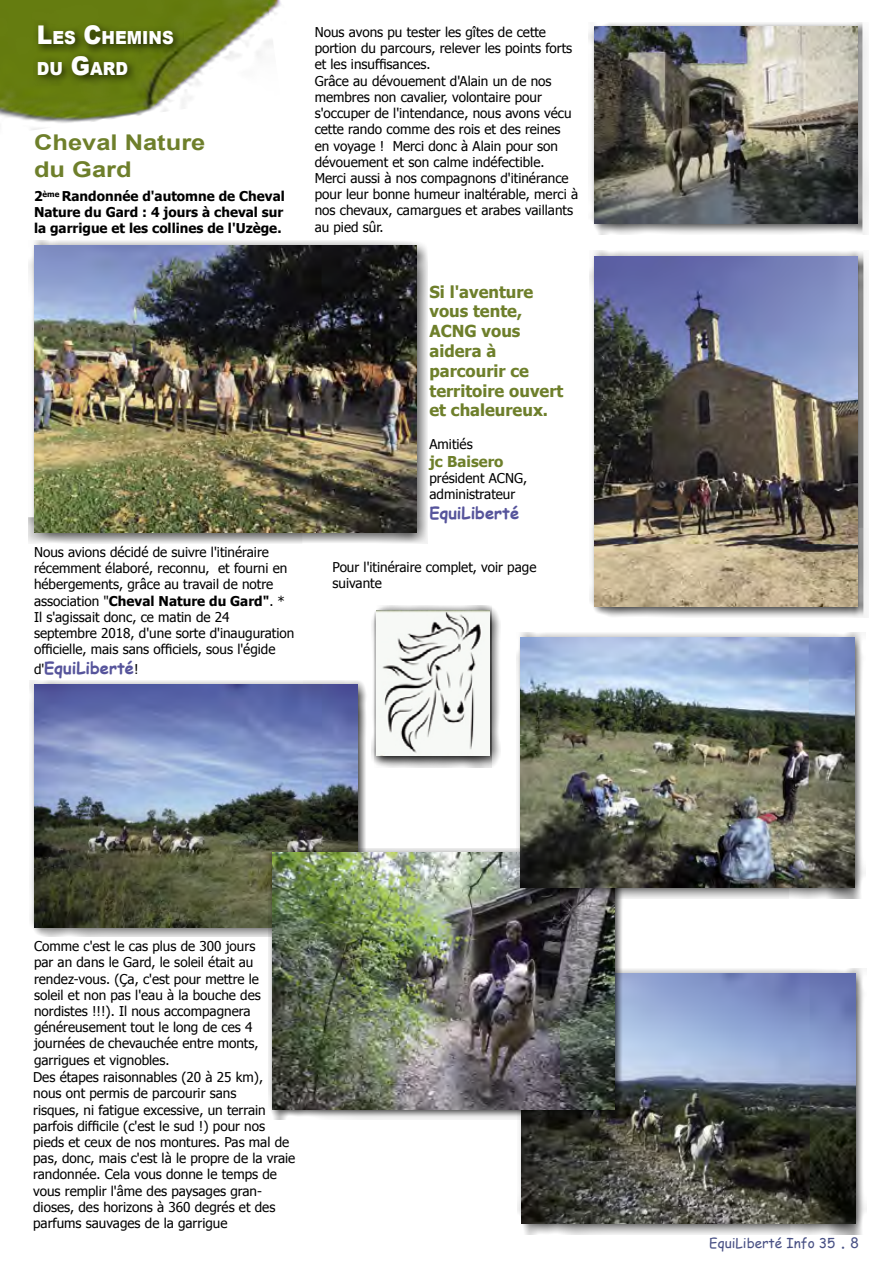
<style>
.page{position:relative;width:893px;height:1263px;background:#fff}
.page>*{position:absolute;margin:0;border:0;box-sizing:border-box;transform-origin:0 0}
.t1{font:700 21.6px/27px "Arial";color:#6e7f2b;scale:1.18 1}
.t2{font:900 18px/30.9px "Arial";color:#fff;scale:.9 1}
.t3{font:700 16.5px/19.8px "Tahoma";color:#6e7f2b}
.t4{font:700 16.5px "Comic Sans MS";color:#56549b}
.t5{font:700 15px "Tahoma";color:#6e7f2b}
.t6{font:13.5px/16.2px "Tahoma";color:#000}
.t7{font:700 13.5px/15.8px "Tahoma";color:#000;text-align:justify}
.t8{font:13.5px "Comic Sans MS";color:#485084}
.s1{font-size:25.8px}
.s2{font-weight:700}
.s3{font-family:"Tahoma";font-weight:400;font-size:13.5px;color:#000}
.s4{font-size:18px}
.s5{font-family:"Arial";font-size:15px}
</style>
<div class="page">
<img style="left:0;top:0;width:281px;height:130px">
<div style="left:33px;top:20px;width:151px;height:66px;background:#000;opacity:.75"></div>
<div style="left:517px;top:968px;width:349px;height:267px;background:#000;opacity:.75"></div>
<img style="left:522px;top:974px;width:333px;height:250px">
<div style="left:29px;top:680px;width:339px;height:257px;background:#000;opacity:.75"></div>
<img style="left:34px;top:685px;width:324px;height:242px">
<div style="left:268px;top:848px;width:357px;height:271px;background:#000;opacity:.75"></div>
<img style="left:272px;top:853px;width:342px;height:256px">
<div style="left:589px;top:22px;width:280px;height:212px;background:#000;opacity:.75"></div>
<img style="left:594px;top:27px;width:263px;height:197px">
<div style="left:29px;top:240px;width:399px;height:304px;background:#000;opacity:.75"></div>
<img style="left:34px;top:246px;width:383px;height:287px">
<div style="left:371px;top:605px;width:129px;height:162px;background:#000;opacity:.75"></div>
<div style="left:374px;top:605px;width:117px;height:162px;background:#000;opacity:.75"></div>
<img style="left:376px;top:611px;width:113px;height:145px">
<div style="left:516px;top:632px;width:349px;height:267px;background:#000;opacity:.75"></div>
<img style="left:521px;top:638px;width:333px;height:250px">
<div style="left:589px;top:250px;width:279px;height:368px;background:#000;opacity:.75"></div>
<img style="left:595px;top:256px;width:263px;height:351px">
<h2 class="t2" style="left:37px;top:22px;width:153px"><span class="s1">L</span>ES <span class="s1">C</span>HEMINS<br>DU <span class="s1">G</span>ARD</h2>
<h1 class="t1" style="left:34px;top:130px;width:147px">Cheval Nature du Gard</h1>
<p class="t7" style="left:34px;top:188px;width:252px">2<sup>ème</sup> Randonnée d'automne de Cheval Nature du Gard : 4 jours à cheval sur la garrigue et les collines de l'Uzège.</p>
<p class="t6" style="left:34px;top:543px;width:262px">Nous avions décidé de suivre l'itinéraire récemment élaboré, reconnu, et fourni en hébergements, grâce au travail de notre association "<span class="s2">Cheval Nature du Gard"</span>. * Il s'agissait donc, ce matin de 24 septembre 2018, d'une sorte d'inauguration officielle, mais sans officiels, sous l'égide</p>
<p class="t4" style="left:34px;top:656px;width:106px"><span class="s3">d'</span>EquiLiberté<span class="s3">!</span></p>
<p class="t6" style="left:315px;top:23px;width:265px">Nous avons pu tester les gîtes de cette portion du parcours, relever les points forts et les insuffisances.<br>Grâce au dévouement d'Alain un de nos membres non cavalier, volontaire pour s'occuper de l'intendance, nous avons vécu cette rando comme des rois et des reines en voyage ! Merci donc à Alain pour son dévouement et son calme indéfectible.<br>Merci aussi à nos compagnons d'itinérance pour leur bonne humeur inaltérable, merci à nos chevaux, camargues et arabes vaillants au pied sûr.</p>
<p class="t3" style="left:429px;top:281px;width:135px">Si l'aventure vous tente,<br>ACNG vous aidera à parcourir ce territoire ouvert et chaleureux.</p>
<p class="t6" style="left:429px;top:435px;width:45px">Amitiés</p>
<p class="t5" style="left:429px;top:451px;width:75px">jc Baisero</p>
<p class="t6" style="left:429px;top:469px;width:99px">président ACNG, administrateur</p>
<p class="t4" style="left:429px;top:501px;width:91px">EquiLiberté</p>
<p class="t6" style="left:333px;top:558px;width:205px">Pour l'itinéraire complet, voir page suivante</p>
<p class="t6" style="left:34px;top:937px;width:228px">Comme c'est le cas plus de 300 jours par an dans le Gard, le soleil était au rendez-vous. (Ça, c'est pour mettre le soleil et non pas l'eau à la bouche des nordistes !!!). Il nous accompagnera généreusement tout le long de ces 4 journées de chevauchée entre monts, garrigues et vignobles.</p>
<p class="t6" style="left:33px;top:1068px;width:264px">Des étapes raisonnables (20 à 25 km),<br>nous ont permis de parcourir sans<br>risques, ni fatigue excessive, un terrain parfois difficile (c'est le sud !) pour nos pieds et ceux de nos montures. Pas mal de pas, donc, mais c'est là le propre de la vraie randonnée. Cela vous donne le temps de vous remplir l'âme des paysages gran&shy;dioses, des horizons à 360 degrés et des parfums sauvages de la garrigue</p>
<p class="t8" style="left:709px;top:1233px;width:151px">EquiLiberté Info 35 <span class="s4">.</span> <span class="s5">8</span></p>
</div>
